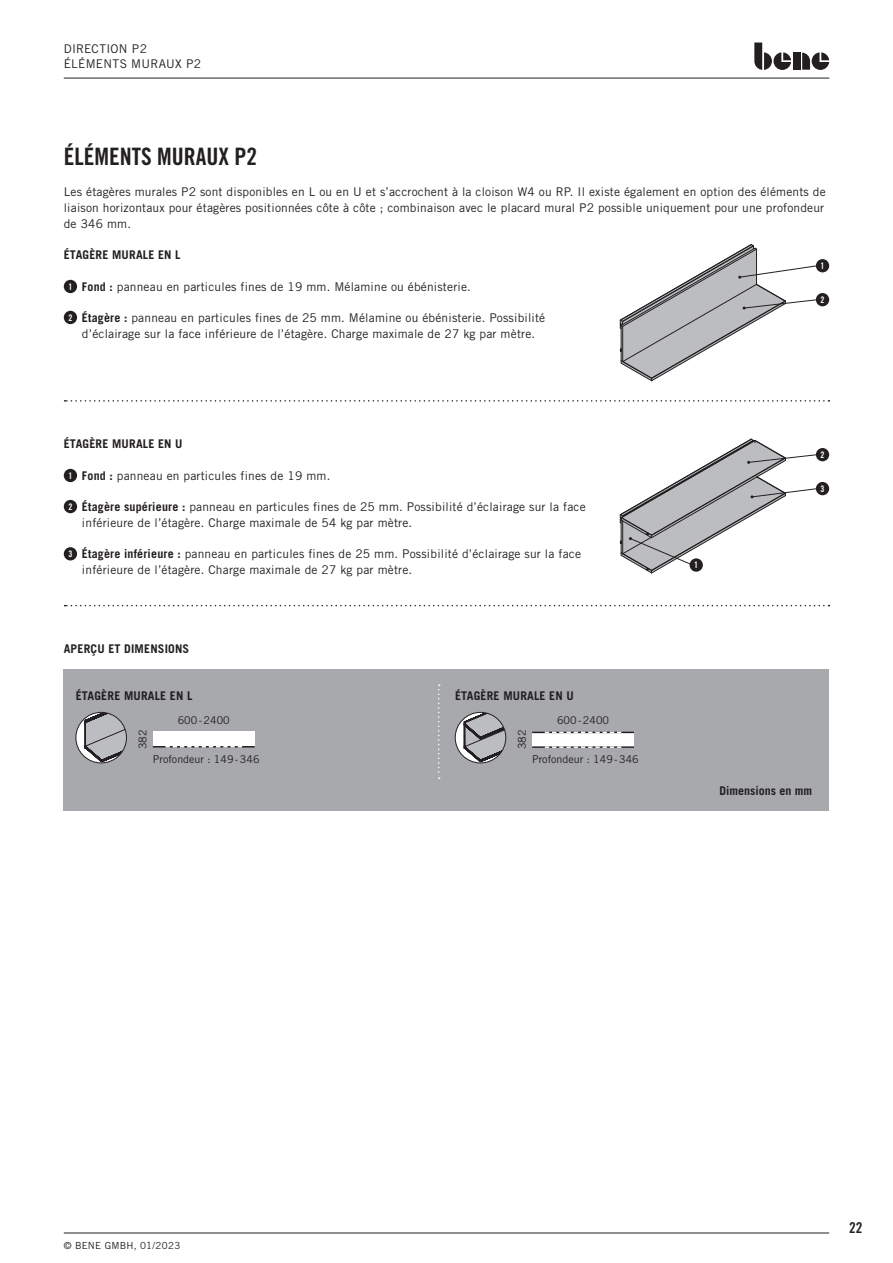
<style>
.page{position:relative;width:893px;height:1263px;background:#fff}
.page>*{position:absolute;margin:0;border:0;box-sizing:border-box;transform-origin:0 0}
.t1{font:24px "Trade Gothic LT Std Bd Cn 20";color:#231f20}
.t2{font:15px "Trade Gothic LT Std Bd Cn 20";color:#231f20}
.t3{font:12px/15.8px "Trade Gothic LT Std";letter-spacing:.015em;color:#231f20}
.t4{font:700 12px "Trade Gothic LT Std";letter-spacing:.015em;color:#231f20}
.t5{font:12px "Trade Gothic LT Std";letter-spacing:.035em;color:#231f20}
.t6{font:10.8px "Trade Gothic LT Std";color:#231f20}
.t7{font:9.75px "Trade Gothic LT Std";letter-spacing:.025em;color:#231f20}
.t8{font:9px "Trade Gothic LT Std Bd Cn 20";color:#fff}
.s1{font-family:"Trade Gothic LT Std Bd Cn 20";font-size:9px;color:#fff}
.s2{font-weight:700}
</style>
<div class="page">
<svg style="left:754px;top:43px;width:37px;height:27px"></svg>
<div style="left:793px;top:53px;width:7px;height:17px;background:#231f20"></div>
<svg style="left:802px;top:52px;width:27px;height:18px"></svg>
<div style="left:64px;top:669px;width:765px;height:141px;background:#a8a9ad"></div>
<div style="left:76px;top:712px;width:50px;height:51px;background:#fff;border-radius:50%"></div>
<svg style="left:84px;top:712px;width:42px;height:50px"></svg>
<div style="left:76px;top:712px;width:51px;height:51px;border:1px solid #231f20;border-radius:50%"></div>
<svg style="left:455px;top:712px;width:51px;height:51px"></svg>
<svg style="left:464px;top:712px;width:42px;height:50px;background:#9b9b9d"></svg>
<div style="left:455px;top:712px;width:51px;height:51px;border:1px solid #231f20;border-radius:50%"></div>
<div style="left:153px;top:732px;width:102px;height:15px;background:#fff"></div>
<hr style="left:153px;top:746px;width:102px;height:1px;background:#231f20">
<svg style="left:165px;top:746px;width:77px;height:1px"></svg>
<div style="left:532px;top:732px;width:102px;height:16px;background:#fff"></div>
<hr style="left:532px;top:746px;width:102px;height:2px;background:#231f20">
<hr style="left:532px;top:732px;width:102px;height:1px;background:#231f20">
<svg style="left:545px;top:746px;width:76px;height:2px"></svg>
<svg style="left:545px;top:732px;width:76px;height:1px"></svg>
<div style="left:816px;top:293px;width:13px;height:13px;background:#231f20;border-radius:50%"></div>
<div style="left:816px;top:259px;width:13px;height:13px;background:#231f20;border-radius:50%"></div>
<svg style="left:620px;top:244px;width:198px;height:137px"></svg>
<div style="left:816px;top:482px;width:13px;height:13px;background:#231f20;border-radius:50%"></div>
<div style="left:816px;top:448px;width:13px;height:13px;background:#231f20;border-radius:50%"></div>
<svg style="left:620px;top:439px;width:198px;height:134px"></svg>
<hr style="left:64px;top:78px;width:765px;height:1px;background:#231f20">
<hr style="left:64px;top:1232px;width:765px;height:1px;background:#231f20">
<svg style="left:65px;top:400px;width:764px;height:2px"></svg>
<div style="left:64px;top:280px;width:13px;height:13px;background:#231f20;border-radius:50%"></div>
<div style="left:64px;top:311px;width:13px;height:13px;background:#231f20;border-radius:50%"></div>
<div style="left:64px;top:469px;width:13px;height:13px;background:#231f20;border-radius:50%"></div>
<div style="left:64px;top:500px;width:13px;height:13px;background:#231f20;border-radius:50%"></div>
<div style="left:64px;top:547px;width:13px;height:13px;background:#231f20;border-radius:50%"></div>
<svg style="left:65px;top:605px;width:764px;height:1px"></svg>
<svg style="left:438px;top:684px;width:2px;height:95px"></svg>
<p class="t3" style="left:64px;top:41px;width:85px;line-height:14.4px">DIRECTION P2<br>ÉLÉMEN</p>
<p class="t5" style="left:113px;top:56px;width:90px">TS M URAUX P2</p>
<h1 class="t1" style="left:64px;top:141px;width:195px">ÉLÉMENTS MURAUX P2</h1>
<p class="t3" style="left:64px;top:184px;width:763px">Les étagères murales P2 sont disponibles en L ou en U et s’accrochent à la cloison W4 ou RP. Il existe également en option des éléments de liaison horizontaux pour étagères positionnées côte à côte ; combinaison avec le placard mural P2 possible uniquement pour une profondeur de 346 mm.</p>
<p class="t4" style="left:64px;top:247px;width:118px">ÉTAGÈRE MURALE EN L</p>
<p class="t3" style="left:68px;top:278px;width:404px"><span class="s1">1</span> <span class="s2">Fond :</span> panneau en particules fines de 19 mm. Mélamine ou ébénisterie.</p>
<p class="t3" style="left:82px;top:310px;width:465px"><span class="s2">Étagère :</span> panneau en particules fines de 25 mm. Mélamine ou ébénisterie. Possibilité d’éclairage sur la face inférieure de l’étagère. Charge maximale de 27 kg par mètre.</p>
<p class="t8" style="left:68px;top:312px;width:5px">2</p>
<p class="t4" style="left:64px;top:436px;width:120px">ÉTAGÈRE MURALE EN U</p>
<p class="t3" style="left:68px;top:467px;width:263px"><span class="s1">1</span> <span class="s2">Fond :</span> panneau en particules fines de 19 mm.</p>
<p class="t3" style="left:82px;top:499px;width:505px"><span class="s2">Étagère supérieure :</span> panneau en particules fines de 25 mm. Possibilité d’éclairage sur la face inférieure de l’étagère. Charge maximale de 54 kg par mètre.</p>
<p class="t3" style="left:82px;top:546px;width:501px"><span class="s2">Étagère inférieure :</span> panneau en particules fines de 25 mm. Possibilité d’éclairage sur la face inférieure de l’étagère. Charge maximale de 27 kg par mètre.</p>
<p class="t8" style="left:68px;top:501px;width:5px">2</p>
<p class="t8" style="left:68px;top:548px;width:5px">3</p>
<p class="t4" style="left:64px;top:641px;width:127px">APERÇU ET DIMENSIONS</p>
<p class="t4" style="left:76px;top:688px;width:118px">ÉTAGÈRE MURALE EN L</p>
<p class="t4" style="left:455px;top:688px;width:120px">ÉTAGÈRE MURALE EN U</p>
<p class="t6" style="left:178px;top:713px;width:54px">600-2400</p>
<p class="t6" style="left:557px;top:713px;width:54px">600-2400</p>
<p class="t6" style="left:136px;top:749px;width:21px;rotate:-90deg">382</p>
<p class="t6" style="left:515px;top:749px;width:21px;rotate:-90deg">382</p>
<p class="t6" style="left:153px;top:753px;width:108px">Profondeur : 149-346</p>
<p class="t6" style="left:532px;top:753px;width:108px">Profondeur : 149-346</p>
<p class="t8" style="left:694px;top:560px;width:5px">1</p>
<p class="t8" style="left:820px;top:260px;width:5px">1</p>
<p class="t8" style="left:820px;top:294px;width:5px">2</p>
<p class="t8" style="left:820px;top:449px;width:5px">2</p>
<p class="t8" style="left:820px;top:483px;width:5px">3</p>
<p class="t4" style="left:719px;top:783px;width:94px">Dimensions en mm</p>
<p class="t7" style="left:64px;top:1239px;width:118px">© Bene GmbH, 01/2023</p>
<p class="t2" style="left:849px;top:1218px;width:15px">22</p>
</div>
